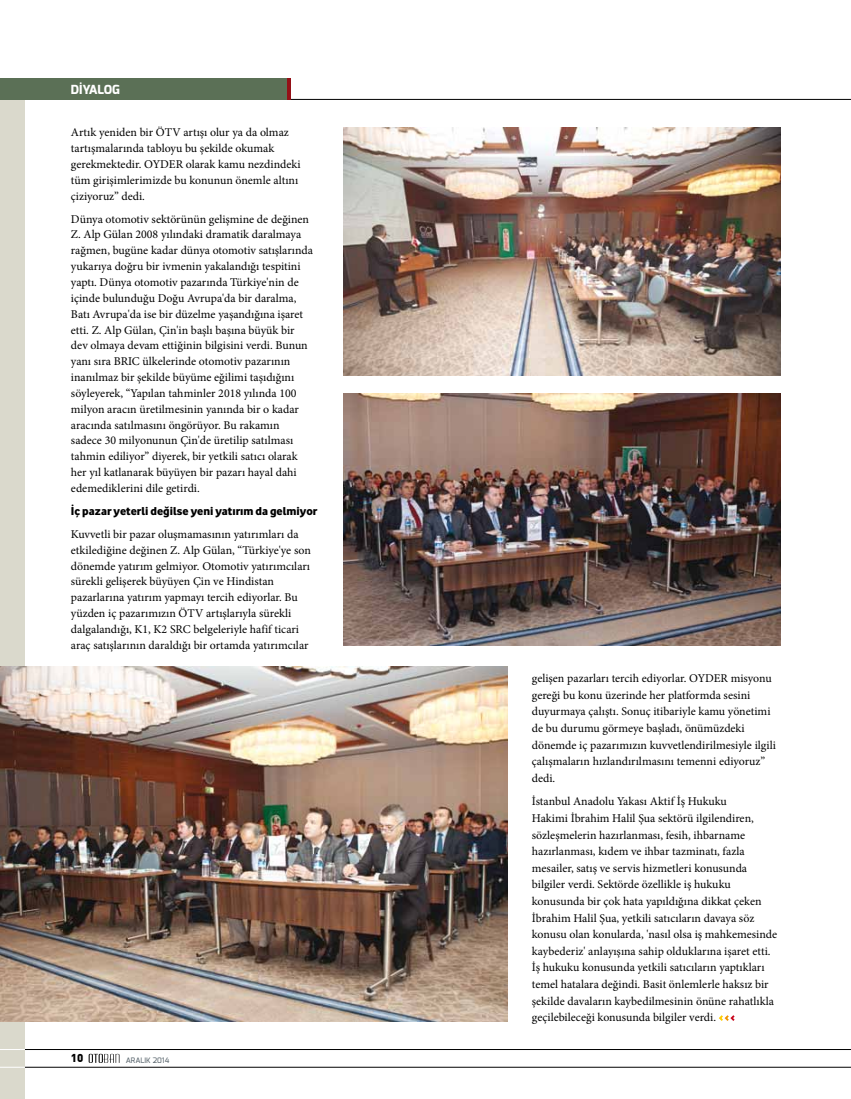
<style>
.page{position:relative;width:851px;height:1099px;background:#fff}
.page>*{position:absolute;margin:0;border:0;box-sizing:border-box;transform-origin:0 0}
.t1{font:800 12.5px "Exo";letter-spacing:-.005em;color:#fff}
.t2{font:11.88px/15.9px "Minion Pro";color:#000}
.t3{font:11.88px "Vodafone Ex B";color:#000}
.t4{font:900 11.25px "DIN";color:#000}
.t5{font:500 7.5px "Exo";color:#5a666e}
</style>
<div class="page">
<hr style="left:0;top:1066px;width:850px;height:1px;background:#000">
<hr style="left:0;top:1049px;width:850px;height:1px;background:#000">
<svg style="left:89px;top:1053px;width:30px;height:9px"></svg>
<div style="left:0;top:99px;width:25px;height:999px;background:#dad9cc"></div>
<svg style="left:0;top:1066px;width:24px;height:1px"></svg>
<svg style="left:0;top:1049px;width:25px;height:1px"></svg>
<hr style="left:0;top:99px;width:850px;height:1px;background:#000">
<svg style="left:0;top:99px;width:25px;height:1px"></svg>
<div style="left:0;top:78px;width:291px;height:21px;background:#5b7056"></div>
<hr style="left:287px;top:78px;width:4px;height:21px;background:#941017">
<svg style="left:718px;top:1015px;width:17px;height:6px"></svg>
<img style="left:0;top:666px;width:507px;height:354px">
<img style="left:344px;top:128px;width:436px;height:248px">
<img style="left:344px;top:393px;width:436px;height:252px">
<p class="t1" style="left:71px;top:81px;width:50px">DİYALOG</p>
<p class="t2" style="left:71px;top:125px;width:231px">Artık yeniden bir ÖTV artışı olur ya da olmaz tartışmalarında tabloyu bu şekilde okumak gerekmektedir. OYDER olarak kamu nezdindeki tüm girişimlerimizde bu konunun önemle altını çiziyoruz” dedi.</p>
<p class="t2" style="left:71px;top:211px;width:243px">Dünya otomotiv sektörünün gelişmine de değinen Z. Alp Gülan 2008 yılındaki dramatik daralmaya rağmen, bugüne kadar dünya otomotiv satışlarında yukarıya doğru bir ivmenin yakalandığı tespitini yaptı. Dünya otomotiv pazarında Türkiye'nin de içinde bulunduğu Doğu Avrupa'da bir daralma, Batı Avrupa'da ise bir düzelme yaşandığına işaret etti. Z. Alp Gülan, Çin'in başlı başına büyük bir dev olmaya devam ettiğinin bilgisini verdi. Bunun yanı sıra BRIC ülkelerinde otomotiv pazarının inanılmaz bir şekilde büyüme eğilimi taşıdığını söyleyerek, “Yapılan tahminler 2018 yılında 100 milyon aracın üretilmesinin yanında bir o kadar aracında satılmasını öngörüyor. Bu rakamın sadece 30 milyonunun Çin'de üretilip satılması tahmin ediliyor” diyerek, bir yetkili satıcı olarak her yıl katlanarak büyüyen bir pazarı hayal dahi edemediklerini dile getirdi.</p>
<p class="t3" style="left:71px;top:503px;width:248px">İç pazar yeterli değilse yeni yatırım da gelmiyor</p>
<p class="t2" style="left:71px;top:526px;width:241px">Kuvvetli bir pazar oluşmamasının yatırımları da etkilediğine değinen Z. Alp Gülan, “Türkiye'ye son dönemde yatırım gelmiyor. Otomotiv yatırımcıları sürekli gelişerek büyüyen Çin ve Hindistan pazarlarına yatırım yapmayı tercih ediyorlar. Bu yüzden iç pazarımızın ÖTV artışlarıyla sürekli dalgalandığı, K1, K2 SRC belgeleriyle hafif ticari araç satışlarının daraldığı bir ortamda yatırımcılar</p>
<p class="t4" style="left:71px;top:1050px;width:14px">10</p>
<p class="t5" style="left:126px;top:1055px;width:45px">ARALIK 2014</p>
<p class="t2" style="left:531px;top:670px;width:245px;line-height:16.6px">gelişen pazarları tercih ediyorlar. OYDER misyonu gereği bu konu üzerinde her platformda sesini duyurmaya çalıştı. Sonuç itibariyle kamu yönetimi de bu durumu görmeye başladı, önümüzdeki dönemde iç pazarımızın kuvvetlendirilmesiyle ilgili çalışmaların hızlandırılmasını temenni ediyoruz” dedi.</p>
<p class="t2" style="left:531px;top:793px;width:247px;line-height:16.6px">İstanbul Anadolu Yakası Aktif İş Hukuku<br>Hakimi İbrahim Halil Şua sektörü ilgilendiren, sözleşmelerin hazırlanması, fesih, ihbarname hazırlanması, kıdem ve ihbar tazminatı, fazla mesailer, satış ve servis hizmetleri konusunda bilgiler verdi. Sektörde özellikle iş hukuku konusunda bir çok hata yapıldığına dikkat çeken İbrahim Halil Şua, yetkili satıcıların davaya söz konusu olan konularda, 'nasıl olsa iş mahkemesinde kaybederiz' anlayışına sahip olduklarına işaret etti.<br>İş hukuku konusunda yetkili satıcıların yaptıkları temel hatalara değindi. Basit önlemlerle haksız bir şekilde davaların kaybedilmesinin önüne rahatlıkla geçilebileceği konusunda bilgiler verdi.</p>
</div>
